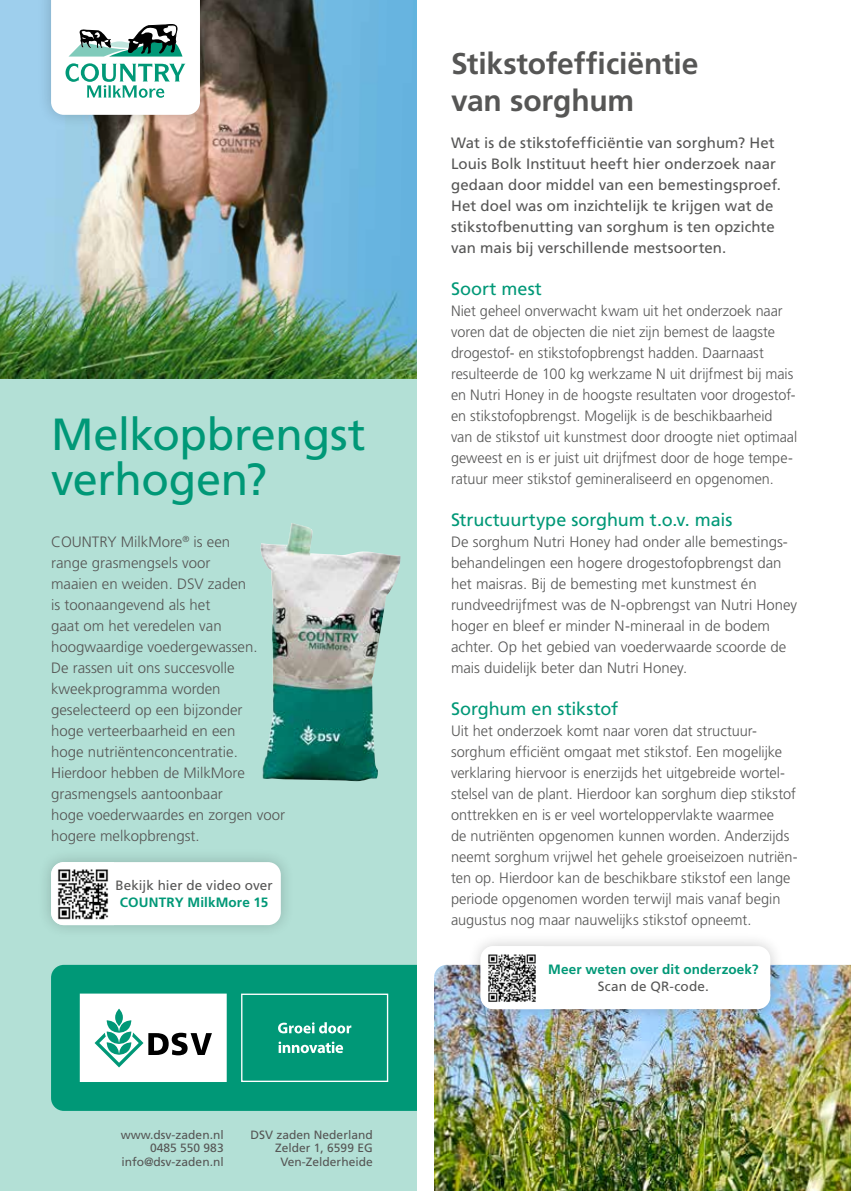
<style>
.page{position:relative;width:851px;height:1191px;background:#fff}
.page>*{position:absolute;margin:0;border:0;box-sizing:border-box;transform-origin:0 0}
.t1{font:45px/45px "Frutiger LT Std";letter-spacing:-.005em;color:#009877}
.t2{font:700 30px/37.5px "Frutiger LT Std";letter-spacing:-.005em;color:#565655}
.t3{font:18px "Frutiger LT Std";letter-spacing:-.005em;color:#009877}
.t4{font:300 15px/21px "Frutiger LT Std";color:#565655}
.t5{font:300 15px/21px "Frutiger LT Std";color:#565655;scale:.96 1}
.t6{font:15px/21px "Frutiger LT Std";letter-spacing:.005em;color:#565655}
.t7{font:700 13.5px "Frutiger LT Std";letter-spacing:.01em;color:#009877}
.t8{font:13.5px "Frutiger LT Std";letter-spacing:.01em;color:#565655}
.t9{font:12px/13.5px "Frutiger LT Std";color:#565655;text-align:right}
</style>
<div class="page">
<img style="left:434px;top:965px;width:416px;height:226px">
<div style="left:0;top:379px;width:417px;height:812px;background:#b3e0d6"></div>
<img style="left:0;top:0;width:417px;height:379px">
<img style="left:260px;top:523px;width:141px;height:258px">
<div style="left:51px;top:965px;width:366px;height:145px;background:#009877"></div>
<div style="left:242px;top:994px;width:145px;height:87px;background:#009877"></div>
<div style="left:241px;top:993px;width:147px;height:89px;border:1px solid #fff"></div>
<div style="left:80px;top:994px;width:146px;height:87px;background:#fff"></div>
<div style="left:80px;top:993px;width:147px;height:89px;border:1px solid #fff"></div>
<svg style="left:115px;top:1008px;width:8px;height:18px"></svg>
<svg style="left:95px;top:1020px;width:117px;height:47px"></svg>
<svg style="left:278px;top:1022px;width:73px;height:11px"></svg>
<svg style="left:278px;top:1041px;width:65px;height:12px"></svg>
<div style="left:37px;top:0;width:177px;height:129px;background:#000;opacity:.2"></div>
<svg style="left:51px;top:0;width:149px;height:115px"></svg>
<div style="left:37px;top:847px;width:258px;height:92px;background:#000;opacity:.2"></div>
<div style="left:51px;top:862px;width:230px;height:63px;background:#fff;border-radius:13px"></div>
<img style="left:51px;top:862px;width:58px;height:63px">
<div style="left:466px;top:931px;width:318px;height:92px;background:#000;opacity:.2"></div>
<div style="left:480px;top:946px;width:290px;height:63px;background:#fff;border-radius:13px"></div>
<img style="left:480px;top:946px;width:56px;height:63px">
<h1 class="t1" style="left:51px;top:412px;width:316px">Melkopbrengst verhogen?</h1>
<p class="t4" style="left:51px;top:531px;width:235px">COUNTRY MilkMore<sup>®</sup> is een<br>range grasmengsels voor<br>maaien en weiden. DSV zaden<br>is toonaangevend als het<br>gaat om het veredelen van hoogwaardige voedergewassen.<br>De rassen uit ons succesvolle kweekprogramma worden geselecteerd op een bijzonder<br>hoge verteerbaarheid en een<br>hoge nutriëntenconcentratie.<br>Hierdoor hebben de MilkMore grasmengsels aantoonbaar<br>hoge voederwaardes en zorgen voor hogere melkopbrengst.</p>
<p class="t8" style="left:115px;top:877px;width:159px">Bekijk hier de video over</p>
<p class="t7" style="left:120px;top:894px;width:150px">COUNTRY MilkMore 15</p>
<p class="t9" style="left:121px;top:1128px;width:104px">www.dsv-zaden.nl<br>0485 550 983 info@dsv-zaden.nl</p>
<p class="t9" style="left:250px;top:1128px;width:124px">DSV zaden Nederland<br>Zelder 1, 6599 EG<br>Ven-Zelderheide</p>
<h2 class="t2" style="left:451px;top:44px;width:249px">Stikstofefficiëntie van sorghum</h2>
<p class="t6" style="left:451px;top:132px;width:331px">Wat is de stikstofefficiëntie van sorghum? Het Louis Bolk Instituut heeft hier onderzoek naar gedaan door middel van een bemestingsproef.<br>Het doel was om inzichtelijk te krijgen wat de stikstofbenutting van sorghum is ten opzichte van mais bij verschillende mestsoorten.</p>
<p class="t3" style="left:451px;top:278px;width:92px">Soort mest</p>
<p class="t5" style="left:451px;top:300px;width:362px">Niet geheel onverwacht kwam uit het onderzoek naar voren dat de objecten die niet zijn bemest de laagste drogestof- en stikstofopbrengst hadden. Daarnaast resulteerde de 100 kg werkzame N uit drijfmest bij mais en Nutri Honey in de hoogste resultaten voor drogestof&shy;en stikstofopbrengst. Mogelijk is de beschikbaarheid van de stikstof uit kunstmest door droogte niet optimaal geweest en is er juist uit drijfmest door de hoge tempe&shy;ratuur meer stikstof gemineraliseerd en opgenomen.</p>
<p class="t3" style="left:451px;top:509px;width:283px">Structuurtype sorghum t.o.v. mais</p>
<p class="t4" style="left:451px;top:531px;width:347px">De sorghum Nutri Honey had onder alle bemestings&shy;behandelingen een hogere drogestofopbrengst dan het maisras. Bij de bemesting met kunstmest én rundveedrijfmest was de N-opbrengst van Nutri Honey hoger en bleef er minder N-mineraal in de bodem achter. Op het gebied van voederwaarde scoorde de mais duidelijk beter dan Nutri Honey.</p>
<p class="t3" style="left:451px;top:698px;width:169px">Sorghum en stikstof</p>
<p class="t4" style="left:451px;top:720px;width:348px">Uit het onderzoek komt naar voren dat structuur&shy;sorghum efficiënt omgaat met stikstof. Een mogelijke verklaring hiervoor is enerzijds het uitgebreide wortel&shy;stelsel van de plant. Hierdoor kan sorghum diep stikstof onttrekken en is er veel worteloppervlakte waarmee<br>de nutriënten opgenomen kunnen worden. Anderzijds neemt sorghum vrijwel het gehele groeiseizoen nutriën&shy;ten op. Hierdoor kan de beschikbare stikstof een lange periode opgenomen worden terwijl mais vanaf begin augustus nog maar nauwelijks stikstof opneemt.</p>
<p class="t7" style="left:548px;top:961px;width:212px">Meer weten over dit onderzoek?</p>
<p class="t8" style="left:597px;top:978px;width:112px">Scan de QR-code.</p>
</div>
